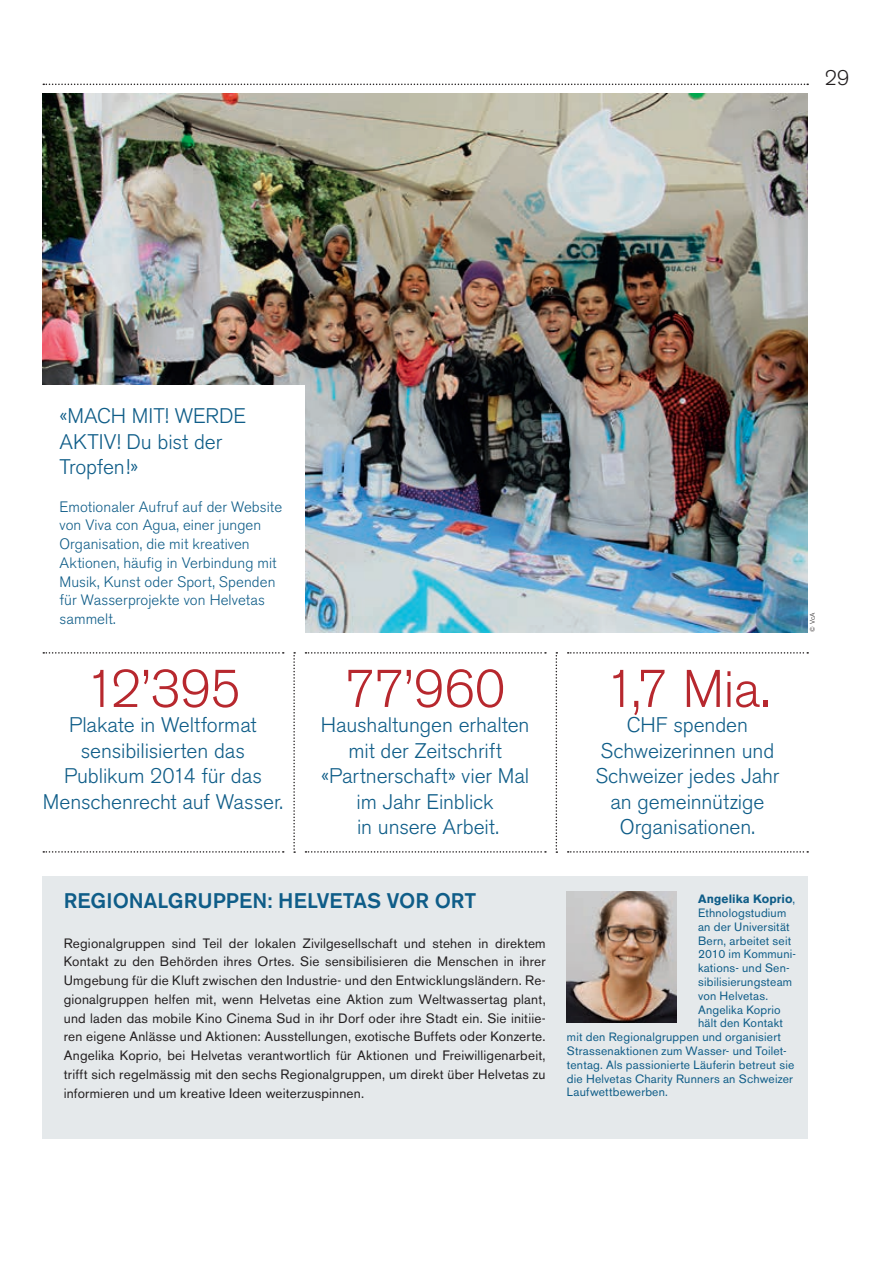
<style>
.page{position:relative;width:893px;height:1263px;background:#fff}
.page>*{position:absolute;margin:0;border:0;box-sizing:border-box;transform-origin:0 0}
.t1{font:300 52.5px "Akzidenz Grotesk BE";letter-spacing:-.01em;color:#b7282e}
.t2{font:300 21px/25.5px "Akzidenz Grotesk BE";letter-spacing:-.005em;color:#0f5d88;text-align:center}
.t3{font:500 21px "Akzidenz Grotesk BE";color:#0f5d88}
.t4{font:300 21px "Akzidenz Grotesk BE";color:#231f20}
.t5{font:300 15px/18.8px "Akzidenz Grotesk BE";letter-spacing:.005em;color:#0f5d88}
.t6{font:13.5px/18.8px "Akzidenz Grotesk BE";letter-spacing:.015em;color:#231f20;text-align:justify}
.t7{font:12px "Akzidenz Grotesk BE";letter-spacing:.015em;color:#0f5d88}
.t8{font:700 12px "Akzidenz Grotesk BE";letter-spacing:.01em;color:#0f5d88}
.t9{font:300 6.75px "Akzidenz Grotesk BE";color:#231f20}
.s1{font-weight:400}
</style>
<div class="page">
<img style="left:43px;top:94px;width:765px;height:538px">
<div style="left:43px;top:876px;width:765px;height:262px;background:#e5e9eb"></div>
<div style="left:26px;top:385px;width:279px;height:250px;background:#fff"></div>
<svg style="left:43px;top:84px;width:765px;height:1px"></svg>
<svg style="left:43px;top:851px;width:241px;height:2px"></svg>
<svg style="left:293px;top:652px;width:2px;height:201px"></svg>
<svg style="left:556px;top:652px;width:1px;height:201px"></svg>
<svg style="left:43px;top:652px;width:241px;height:2px"></svg>
<svg style="left:305px;top:851px;width:241px;height:2px"></svg>
<svg style="left:305px;top:652px;width:241px;height:2px"></svg>
<svg style="left:568px;top:851px;width:240px;height:2px"></svg>
<svg style="left:568px;top:652px;width:240px;height:2px"></svg>
<img style="left:567px;top:891px;width:110px;height:132px">
<h2 class="t4" style="left:825px;top:66px;width:26px">29</h2>
<h2 class="t2" style="left:60px;top:404px;width:188px;text-align:left">«MACH MIT! WERDE<br>AKTIV! Du bist der<br>Tropfen!»</h2>
<p class="t5" style="left:60px;top:497px;width:224px">Emotionaler Aufruf auf der Website von Viva con Agua, einer jungen<br>Organisation, die mit kreativen<br>Aktionen, häufig in Verbindung mit<br>Musik, Kunst oder Sport, Spenden für Wasserprojekte von Helvetas sammelt.</p>
<h1 class="t1" style="left:85px;top:659px;width:157px">12’395</h1>
<h2 class="t2" style="left:43px;top:713px;width:242px">Plakate in Weltformat sensibilisierten das<br>Publikum 2014 für das<br>Menschenrecht auf Wasser.</h2>
<h1 class="t1" style="left:345px;top:659px;width:162px">77’960</h1>
<h2 class="t2" style="left:321px;top:713px;width:210px">Haushaltungen erhalten mit der Zeitschrift «Partnerschaft» vier Mal im Jahr Einblick<br>in unsere Arbeit.</h2>
<h2 class="t3" style="left:64px;top:888px;width:414px">REGIONALGRUPPEN: HELVETAS VOR ORT</h2>
<p class="t6" style="left:64px;top:933px;width:483px">Regionalgruppen sind Teil der lokalen Zivilgesellschaft und stehen in direktem Kontakt zu den Behörden ihres Ortes. Sie sensibilisieren die Menschen in ihrer Umgebung für die Kluft zwischen den Industrie- und den Entwicklungsländern. Re&shy;gionalgruppen helfen mit, wenn Helvetas eine Aktion zum Weltwassertag plant, und laden das mobile Kino Cinema Sud in ihr Dorf oder ihre Stadt ein. Sie initiie&shy;ren eigene Anlässe und Aktionen: Ausstellungen, exotische Buffets oder Konzerte.<br>Angelika Koprio, bei Helvetas verantwortlich für Aktionen und Freiwilligenarbeit, trifft sich regelmässig mit den sechs Regionalgruppen, um direkt über Helvetas zu informieren und um kreative Ideen weiterzuspinnen.</p>
<h1 class="t1" style="left:605px;top:659px;width:167px">1,7 Mia.</h1>
<h2 class="t2" style="left:595px;top:713px;width:186px">CHF spenden<br>Schweizerinnen und<br>Schweizer jedes Jahr an gemeinnützige<br>Organisationen.</h2>
<p class="t9" style="left:809px;top:631px;width:21px;rotate:-90deg">© VcA</p>
<p class="t8" style="left:698px;top:892px;width:99px">Angelika Koprio<span class="s1">,</span></p>
<p class="t7" style="left:698px;top:906px;width:90px">Ethnologstudium</p>
<p class="t7" style="left:698px;top:919px;width:93px">an der Universität</p>
<p class="t7" style="left:698px;top:933px;width:95px">Bern, arbeitet seit</p>
<p class="t7" style="left:698px;top:947px;width:99px">2010 im Kommuni-</p>
<p class="t7" style="left:698px;top:961px;width:93px">kations- und Sen-</p>
<p class="t7" style="left:698px;top:975px;width:96px">sibilisierungsteam</p>
<p class="t7" style="left:698px;top:988px;width:72px">von Helvetas.</p>
<p class="t7" style="left:698px;top:1002px;width:84px">Angelika Koprio</p>
<p class="t7" style="left:698px;top:1016px;width:86px">hält den Kontakt</p>
<p class="t7" style="left:567px;top:1030px;width:216px">mit den Regionalgruppen und organisiert</p>
<p class="t7" style="left:567px;top:1044px;width:221px">Strassenaktionen zum Wasser- und Toilet-</p>
<p class="t7" style="left:567px;top:1057px;width:229px">tentag. Als passionierte Läuferin betreut sie</p>
<p class="t7" style="left:567px;top:1071px;width:228px">die Helvetas Charity Runners an Schweizer</p>
<p class="t7" style="left:567px;top:1085px;width:103px">Laufwettbewerben.</p>
</div>
